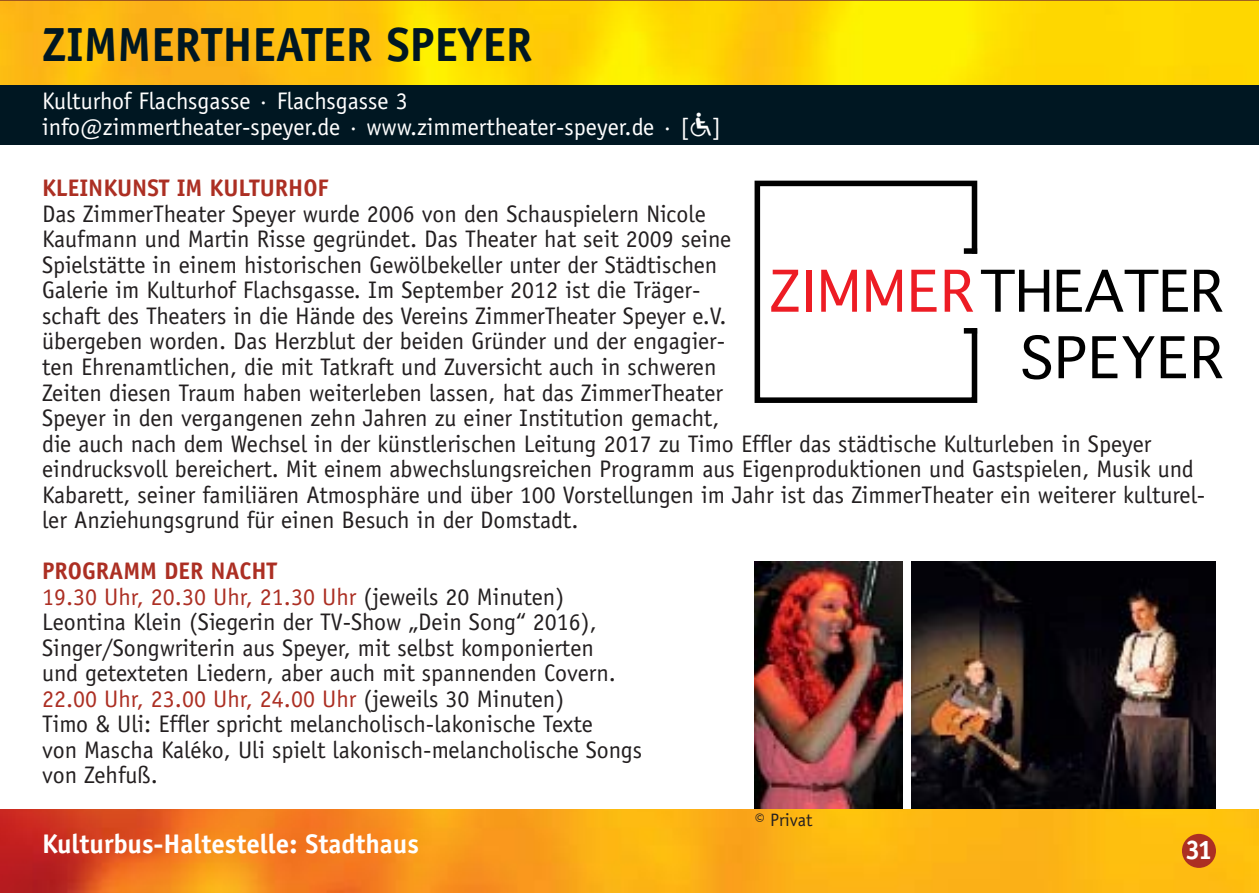
<style>
.page{position:relative;width:1259px;height:893px;background:#fff}
.page>*{position:absolute;margin:0;border:0;box-sizing:border-box;transform-origin:0 0}
.t1{font:700 48px "Officina Sans";color:#001722}
.t2{font:700 27px "Officina Sans";color:#fff}
.t3{font:24px/25.5px "Officina Sans";color:#231f20}
.t4{font:24px/25.5px "Officina Sans";color:#fff}
.t5{font:700 24px "Officina Sans";color:#ac2f23}
.t6{font:18px "Officina Sans";color:#231f20}
.s1{font-family:"Bundesbahn Pi One";font-size:30px}
.s2{font-weight:700;color:#ac2f23}
.s3{color:#ac2f23}
</style>
<div class="page">
<img style="left:0;top:0;width:1259px;height:893px">
<div style="left:0;top:145px;width:1259px;height:663px;background:#fff"></div>
<div style="left:1182px;top:834px;width:34px;height:34px;background:#ac2f23;border-radius:50%"></div>
<svg style="left:754px;top:180px;width:224px;height:223px"></svg>
<svg style="left:771px;top:270px;width:27px;height:42px"></svg>
<div style="left:806px;top:270px;width:6px;height:42px;background:#ed1c24"></div>
<svg style="left:821px;top:270px;width:36px;height:42px"></svg>
<svg style="left:866px;top:270px;width:36px;height:42px"></svg>
<svg style="left:911px;top:270px;width:25px;height:42px"></svg>
<svg style="left:944px;top:270px;width:29px;height:42px"></svg>
<svg style="left:981px;top:270px;width:68px;height:42px"></svg>
<svg style="left:1056px;top:270px;width:132px;height:42px"></svg>
<svg style="left:1194px;top:270px;width:28px;height:42px"></svg>
<svg style="left:1022px;top:335px;width:29px;height:44px"></svg>
<svg style="left:1058px;top:336px;width:27px;height:42px"></svg>
<svg style="left:1092px;top:336px;width:62px;height:42px"></svg>
<svg style="left:1160px;top:336px;width:26px;height:42px"></svg>
<svg style="left:1194px;top:336px;width:28px;height:42px"></svg>
<div style="left:964px;top:248px;width:13px;height:6px;background:#000"></div>
<div style="left:964px;top:328px;width:13px;height:6px;background:#000"></div>
<img style="left:755px;top:562px;width:148px;height:246px">
<img style="left:911px;top:562px;width:305px;height:246px">
<div style="left:0;top:85px;width:1259px;height:60px;background:#001722"></div>
<h1 class="t1" style="left:42px;top:26px;width:492px">ZIMMERTHEATER SPEYER</h1>
<p class="t4" style="left:42px;top:90px;width:680px">Kulturhof Flachsgasse · Flachsgasse 3<br>info@zimmertheater-speyer.de · www.zimmertheater-speyer.de · [<span class="s1">-</span>]</p>
<p class="t5" style="left:42px;top:179px;width:288px">KLEINKUNST IM KULTURHOF</p>
<p class="t3" style="left:42px;top:203px;width:1164px">Das ZimmerTheater Speyer wurde 2006 von den Schauspielern Nicole<br>Kaufmann und Martin Risse gegründet. Das Theater hat seit 2009 seine<br>Spielstätte in einem historischen Gewölbekeller unter der Städtischen<br>Galerie im Kulturhof Flachsgasse. Im September 2012 ist die Träger-<br>schaft des Theaters in die Hände des Vereins ZimmerTheater Speyer e.V.<br>übergeben worden. Das Herzblut der beiden Gründer und der engagier-<br>ten Ehrenamtlichen, die mit Tatkraft und Zuversicht auch in schweren<br>Zeiten diesen Traum haben weiterleben lassen, hat das ZimmerTheater<br>Speyer in den vergangenen zehn Jahren zu einer Institution gemacht,<br>die auch nach dem Wechsel in der künstlerischen Leitung 2017 zu Timo Effler das städtische Kulturleben in Speyer eindrucksvoll bereichert. Mit einem abwechslungsreichen Programm aus Eigenproduktionen und Gastspielen, Musik und Kabarett, seiner familiären Atmosphäre und über 100 Vorstellungen im Jahr ist das ZimmerTheater ein weiterer kulturel&shy;ler Anziehungsgrund für einen Besuch in der Domstadt.</p>
<p class="t3" style="left:42px;top:560px;width:602px"><span class="s2">PROGRAMM DER NACHT<br></span><span class="s3">19.30 Uhr, 20.30 Uhr, 21.30 Uhr</span> (jeweils 20 Minuten)<br>Leontina Klein (Siegerin der TV-Show „Dein Song“ 2016), Singer/Songwriterin aus Speyer, mit selbst komponierten<br>und getexteten Liedern, aber auch mit spannenden Covern.<br><span class="s3">22.00 Uhr, 23.00 Uhr, 24.00 Uhr</span> (jeweils 30 Minuten)<br>Timo &amp; Uli: Effler spricht melancholisch-lakonische Texte<br>von Mascha Kaléko, Uli spielt lakonisch-melancholische Songs von Zehfuß.</p>
<p class="t6" style="left:755px;top:813px;width:59px">© Privat</p>
<p class="t2" style="left:42px;top:834px;width:378px">Kulturbus-Haltestelle: Stadthaus</p>
<p class="t2" style="left:1185px;top:840px;width:29px">31</p>
</div>
